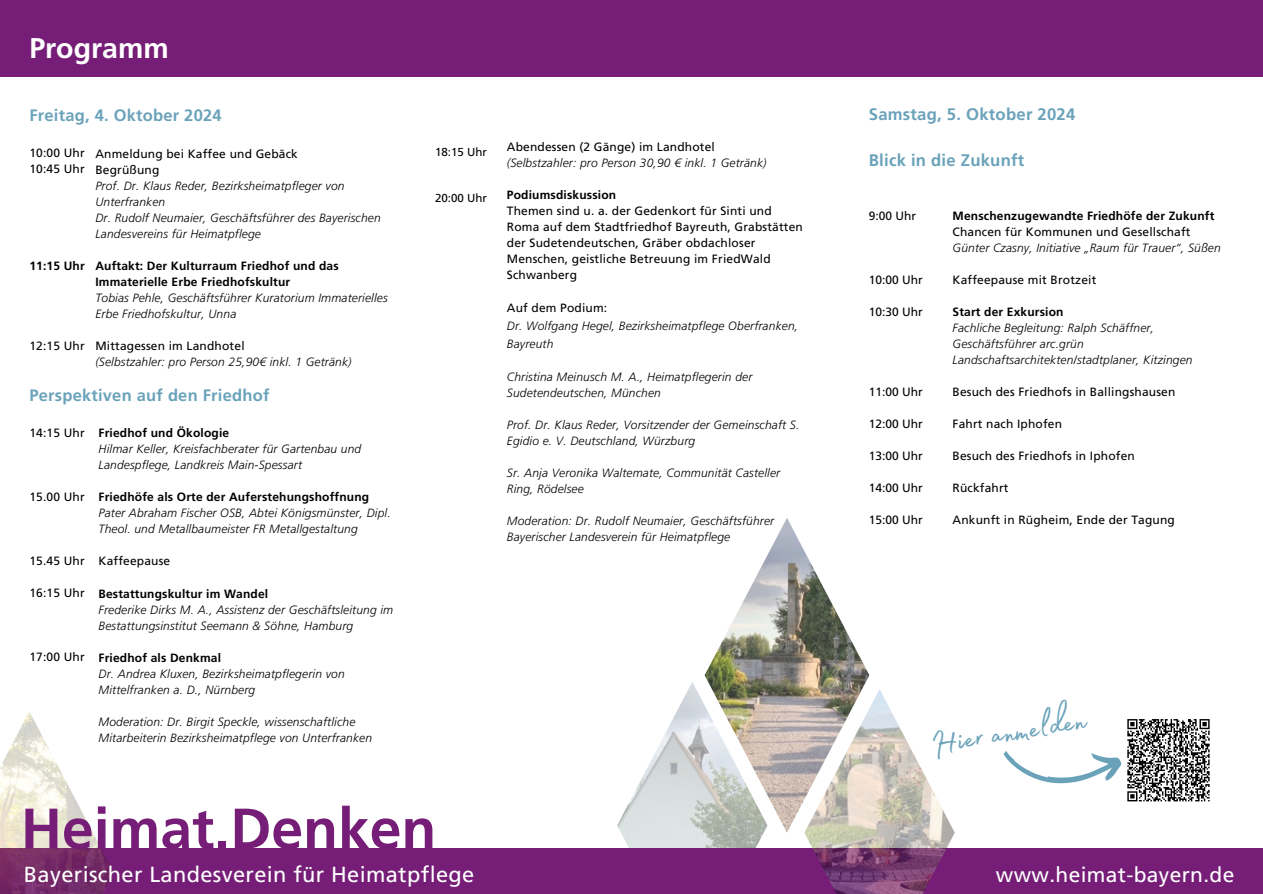
<style>
.page{position:relative;width:1263px;height:894px;background:#fff}
.page>*{position:absolute;margin:0;border:0;box-sizing:border-box;transform-origin:0 0}
.t1{font:700 57px "Frutiger LT Std";color:#761e77}
.t2{font:41.1px "Madelyn Fill";color:#6aa2ba}
.t3{font:700 28.5px "Frutiger LT Std";color:#fff}
.t4{font:21.75px "Frutiger LT Std";letter-spacing:.015em;color:#fff}
.t5{font:21px "Frutiger LT Std";letter-spacing:.015em;color:#fff}
.t6{font:700 16.65px "Frutiger LT Std";letter-spacing:.015em;color:#6aa2ba}
.t7{font:700 16.5px "Frutiger LT Std";letter-spacing:.015em;color:#6aa2ba}
.t8{font:italic 300 12px/16px "Frutiger LT Std";letter-spacing:.015em;color:#000}
.t9{font:12px/16px "Frutiger LT Std";letter-spacing:.015em;color:#000}
.t10{font:700 12px/16px "Frutiger LT Std";letter-spacing:.015em;color:#000}
.t11{font:11.55px "Frutiger LT Std";color:#000}
</style>
<div class="page">
<img style="left:617px;top:682px;width:147px;height:166px">
<div style="left:0;top:848px;width:1263px;height:45px;background:#761e77"></div>
<img style="left:0;top:712px;width:114px;height:181px">
<div style="left:0;top:0;width:1263px;height:76px;background:#761e77"></div>
<img style="left:705px;top:518px;width:164px;height:314px">
<img style="left:804px;top:688px;width:151px;height:205px">
<div style="left:1124px;top:716px;width:88px;height:88px;background:linear-gradient(to right,#fff,#fff)"></div>
<svg style="left:1004px;top:718px;width:207px;height:83px"></svg>
<h3 class="t3" style="left:29px;top:37px;width:141px">Programm</h3>
<h5 class="t7" style="left:29px;top:109px;width:194px">Freitag, 4. Oktober 2024</h5>
<h5 class="t9" style="left:29px;top:146px;width:57px">10:00 Uhr</h5>
<h5 class="t9" style="left:29px;top:162px;width:57px">10:45 Uhr</h5>
<p class="t9" style="left:95px;top:147px;width:204px">Anmeldung bei Kaffee und Gebäck</p>
<p class="t9" style="left:95px;top:163px;width:66px">Begrüßung</p>
<p class="t8" style="left:95px;top:179px;width:251px">Prof. Dr. Klaus Reder, Bezirksheimatpfleger von<br>Unterfranken</p>
<p class="t8" style="left:95px;top:211px;width:287px">Dr. Rudolf Neumaier, Geschäftsführer des Bayerischen<br>Landesvereins für Heimatpflege</p>
<p class="t10" style="left:95px;top:259px;width:245px">Auftakt: Der Kulturraum Friedhof und das<br>Immaterielle Erbe Friedhofskultur</p>
<p class="t8" style="left:95px;top:291px;width:294px">Tobias Pehle, Geschäftsführer Kuratorium Immaterielles<br>Erbe Friedhofskultur, Unna</p>
<p class="t9" style="left:95px;top:339px;width:151px">Mittagessen im Landhotel</p>
<p class="t8" style="left:95px;top:355px;width:258px">(Selbstzahler: pro Person 25,90€ inkl. 1 Getränk)</p>
<p class="t10" style="left:29px;top:258px;width:57px">11:15 Uhr</p>
<p class="t9" style="left:29px;top:338px;width:57px">12:15 Uhr</p>
<h6 class="t7" style="left:29px;top:388px;width:242px">Perspektiven auf den Friedhof</h6>
<p class="t9" style="left:29px;top:425px;width:57px">14:15 Uhr</p>
<p class="t10" style="left:99px;top:426px;width:132px">Friedhof und Ökologie</p>
<p class="t8" style="left:99px;top:442px;width:264px">Hilmar Keller, Kreisfachberater für Gartenbau und<br>Landespflege, Landkreis Main-Spessart</p>
<p class="t10" style="left:99px;top:490px;width:272px">Friedhöfe als Orte der Auferstehungshoffnung</p>
<p class="t8" style="left:99px;top:506px;width:294px">Pater Abraham Fischer OSB, Abtei Königsmünster, Dipl.<br>Theol. und Metallbaumeister FR Metallgestaltung</p>
<p class="t9" style="left:99px;top:554px;width:73px">Kaffeepause</p>
<p class="t10" style="left:99px;top:586px;width:171px">Bestattungskultur im Wandel</p>
<p class="t8" style="left:99px;top:602px;width:296px">Frederike Dirks M. A., Assistenz der Geschäftsleitung im<br>Bestattungsinstitut Seemann &amp; Söhne, Hamburg</p>
<p class="t10" style="left:99px;top:650px;width:124px">Friedhof als Denkmal</p>
<p class="t8" style="left:99px;top:666px;width:248px">Dr. Andrea Kluxen, Bezirksheimatpflegerin von<br>Mittelfranken a. D., Nürnberg</p>
<p class="t8" style="left:99px;top:714px;width:275px">Moderation: Dr. Birgit Speckle, wissenschaftliche<br>Mitarbeiterin Bezirksheimatpflege von Unterfranken</p>
<p class="t9" style="left:29px;top:489px;width:57px">15.00 Uhr</p>
<p class="t9" style="left:29px;top:553px;width:57px">15.45 Uhr</p>
<p class="t9" style="left:29px;top:585px;width:57px">16:15 Uhr</p>
<p class="t9" style="left:29px;top:649px;width:57px">17:00 Uhr</p>
<p class="t11" style="left:435px;top:147px;width:53px">18:15 Uhr</p>
<p class="t11" style="left:435px;top:193px;width:53px">20:00 Uhr</p>
<p class="t9" style="left:507px;top:140px;width:210px">Abendessen (2 Gänge) im Landhotel</p>
<p class="t8" style="left:507px;top:156px;width:261px">(Selbstzahler: pro Person 30,90 € inkl. 1 Getränk)</p>
<p class="t10" style="left:507px;top:188px;width:111px">Podiumsdiskussion</p>
<p class="t9" style="left:507px;top:204px;width:297px">Themen sind u. a. der Gedenkort für Sinti und Roma auf dem Stadtfriedhof Bayreuth, Grabstätten der Sudetendeutschen, Gräber obdachloser Menschen, geistliche Betreuung im FriedWald Schwanberg</p>
<p class="t9" style="left:507px;top:301px;width:102px">Auf dem Podium:</p>
<p class="t8" style="left:507px;top:318px;width:293px;line-height:18px">Dr. Wolfgang Hegel, Bezirksheimatpflege Oberfranken,<br>Bayreuth</p>
<p class="t8" style="left:507px;top:370px;width:247px">Christina Meinusch M. A., Heimatpflegerin der<br>Sudetendeutschen, München</p>
<p class="t8" style="left:507px;top:418px;width:294px">Prof. Dr. Klaus Reder, Vorsitzender der Gemeinschaft S.<br>Egidio e. V. Deutschland, Würzburg</p>
<p class="t8" style="left:507px;top:466px;width:275px">Sr. Anja Veronika Waltemate, Communität Casteller<br>Ring, Rödelsee</p>
<p class="t8" style="left:507px;top:514px;width:269px">Moderation: Dr. Rudolf Neumaier, Geschäftsführer<br>Bayerischer Landesverein für Heimatpflege</p>
<p class="t1" style="left:21px;top:805px;width:417px">Heimat.Denken</p>
<p class="t6" style="left:869px;top:108px;width:208px">Samstag, 5. Oktober 2024</p>
<p class="t6" style="left:869px;top:154px;width:157px">Blick in die Zukunft</p>
<p class="t9" style="left:869px;top:209px;width:49px">9:00 Uhr</p>
<p class="t9" style="left:869px;top:273px;width:56px">10:00 Uhr</p>
<p class="t9" style="left:869px;top:305px;width:56px">10:30 Uhr</p>
<p class="t9" style="left:869px;top:385px;width:56px">11:00 Uhr</p>
<p class="t9" style="left:869px;top:417px;width:56px">12:00 Uhr</p>
<p class="t9" style="left:869px;top:449px;width:56px">13:00 Uhr</p>
<p class="t9" style="left:869px;top:481px;width:56px">14:00 Uhr</p>
<p class="t9" style="left:869px;top:513px;width:56px">15:00 Uhr</p>
<p class="t10" style="left:952px;top:209px;width:263px">Menschenzugewandte Friedhöfe der Zukunft</p>
<p class="t9" style="left:952px;top:225px;width:240px">Chancen für Kommunen und Gesellschaft</p>
<p class="t8" style="left:952px;top:241px;width:270px">Günter Czasny, Initiative „Raum für Trauer“, Süßen</p>
<p class="t9" style="left:952px;top:273px;width:145px">Kaffeepause mit Brotzeit</p>
<p class="t10" style="left:952px;top:305px;width:113px">Start der Exkursion</p>
<p class="t8" style="left:952px;top:321px;width:242px">Fachliche Begleitung: Ralph Schäffner,<br>Geschäftsführer arc.grün<br>Landschaftsarchitekten/stadtplaner, Kitzingen</p>
<p class="t9" style="left:952px;top:385px;width:224px">Besuch des Friedhofs in Ballingshausen</p>
<p class="t9" style="left:952px;top:417px;width:111px">Fahrt nach Iphofen</p>
<p class="t9" style="left:952px;top:449px;width:184px">Besuch des Friedhofs in Iphofen</p>
<p class="t9" style="left:952px;top:481px;width:58px">Rückfahrt</p>
<p class="t9" style="left:952px;top:513px;width:224px">Ankunft in Rügheim, Ende der Tagung</p>
<h2 class="t2" style="left:927px;top:713px;width:157px;rotate:-9deg">Hier anmelden</h2>
<p class="t4" style="left:24px;top:865px;width:452px">Bayerischer Landesverein für Heimatpflege</p>
<p class="t5" style="left:996px;top:865px;width:240px">www.heimat-bayern.de</p>
</div>
